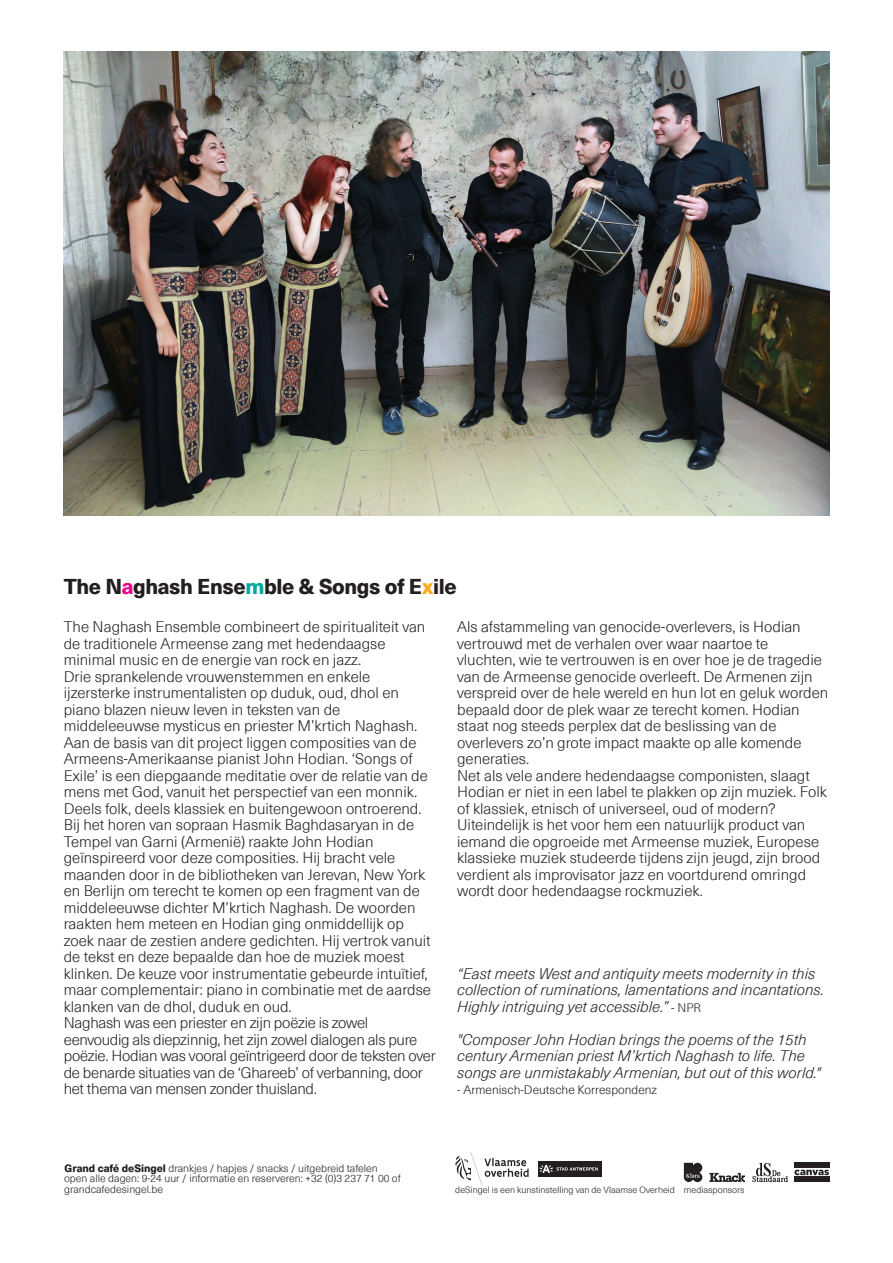
<style>
.page{position:relative;width:893px;height:1263px;background:#fff}
.page>*{position:absolute;margin:0;border:0;box-sizing:border-box;transform-origin:0 0}
.tussentitel{font:800 21px "Neue Haas Unica Pro";letter-spacing:-.02em;color:#231f20}
.colofon{font:300 15px/16.5px "Neue Haas Unica Pro";color:#231f20}
.colofon-2{font:italic 300 15px/16.5px "Neue Haas Unica Pro";color:#231f20}
.colofon-3{font:300 15px/16.5px "Neue Haas Unica Pro";letter-spacing:-.02em;color:#231f20}
.colofon-4{font:300 12px "Neue Haas Unica Pro";color:#231f20}
.colofon-5{font:300 10.5px/10.5px "Neue Haas Unica Pro";color:#231f20}
.t1{font:300 9px "Neue Haas Unica Pro";color:#231f20}
.s1{color:#ed028c}
.s2{color:#00a99d}
.s3{color:#faad19}
.s4{font-style:normal;font-size:12px}
.s5{font-weight:800}
</style>
<div class="page">
<div style="left:538px;top:1161px;width:63px;height:16px;background:#231f20"></div>
<svg style="left:539px;top:1165px;width:59px;height:8px"></svg>
<svg style="left:455px;top:1152px;width:74px;height:33px"></svg>
<svg style="left:684px;top:1163px;width:18px;height:19px"></svg>
<svg style="left:752px;top:1163px;width:36px;height:19px"></svg>
<svg style="left:709px;top:1173px;width:36px;height:10px"></svg>
<div style="left:794px;top:1163px;width:35px;height:5px;background:#231f20"></div>
<div style="left:794px;top:1177px;width:35px;height:5px;background:#231f20"></div>
<svg style="left:794px;top:1169px;width:35px;height:6px"></svg>
<img style="left:64px;top:51px;width:765px;height:464px">
<p class="tussentitel" style="left:64px;top:573px;width:394px">The N<span class="s1">a</span>ghash Ense<span class="s2">m</span>ble &amp; Songs of E<span class="s3">x</span>ile</p>
<p class="colofon" style="left:64px;top:619px;width:363px">The Naghash Ensemble combineert de spiritualiteit van de traditionele Armeense zang met hedendaagse minimal music en de energie van rock en jazz.<br>Drie sprankelende vrouwenstemmen en enkele ijzersterke instrumentalisten op duduk, oud, dhol en piano blazen nieuw leven in teksten van de middeleeuwse mysticus en priester M’krtich Naghash.</p>
<p class="colofon" style="left:64px;top:734px;width:366px">Aan de basis van dit project liggen composities van de Armeens-Amerikaanse pianist John Hodian. ‘Songs of Exile’ is een diepgaande meditatie over de relatie van de mens met God, vanuit het perspectief van een monnik.<br>Deels folk, deels klassiek en buitengewoon ontroerend.</p>
<p class="colofon" style="left:64px;top:817px;width:369px">Bij het horen van sopraan Hasmik Baghdasaryan in de Tempel van Garni (Armenië) raakte John Hodian geïnspireerd voor deze composities. Hij bracht vele maanden door in de bibliotheken van Jerevan, New York en Berlijn om terecht te komen op een fragment van de middeleeuwse dichter M’krtich Naghash. De woorden raakten hem meteen en Hodian ging onmiddellijk op zoek naar de zestien andere gedichten. Hij vertrok vanuit de tekst en deze bepaalde dan hoe de muziek moest klinken. De keuze voor instrumentatie gebeurde intuïtief, maar complementair: piano in combinatie met de aardse klanken van de dhol, duduk en oud.</p>
<p class="colofon-3" style="left:64px;top:1015px;width:374px">Naghash was een priester en zijn poëzie is zowel eenvoudig als diepzinnig, het zijn zowel dialogen als pure poëzie. Hodian was vooral geïntrigeerd door de teksten over de benarde situaties van de ‘Ghareeb’ of verbanning, door het thema van mensen zonder thuisland.</p>
<p class="colofon" style="left:457px;top:619px;width:373px">Als afstammeling van genocide-overlevers, is Hodian vertrouwd met de verhalen over waar naartoe te vluchten, wie te vertrouwen is en over hoe je de tragedie van de Armeense genocide overleeft. De Armenen zijn verspreid over de hele wereld en hun lot en geluk worden bepaald door de plek waar ze terecht komen. Hodian staat nog steeds perplex dat de beslissing van de overlevers zo’n grote impact maakte op alle komende generaties.</p>
<p class="colofon" style="left:457px;top:767px;width:371px">Net als vele andere hedendaagse componisten, slaagt Hodian er niet in een label te plakken op zijn muziek. Folk of klassiek, etnisch of universeel, oud of modern?<br>Uiteindelijk is het voor hem een natuurlijk product van iemand die opgroeide met Armeense muziek, Europese klassieke muziek studeerde tijdens zijn jeugd, zijn brood verdient als improvisator jazz en voortdurend omringd wordt door hedendaagse rockmuziek.</p>
<p class="colofon-2" style="left:457px;top:965px;width:368px">“East meets West and antiquity meets modernity in this collection of ruminations, lamentations and incantations.<br>Highly intriguing yet accessible.” <span class="s4">- NPR</span></p>
<p class="colofon-2" style="left:457px;top:1031px;width:365px">"Composer John Hodian brings the poems of the 15th century Armenian priest M’krtich Naghash to life. The songs are unmistakably Armenian, but out of this world."</p>
<p class="colofon-4" style="left:457px;top:1083px;width:202px">- Armenisch-Deutsche Korrespondenz</p>
<p class="colofon-5" style="left:64px;top:1163px;width:338px"><span class="s5">Grand café deSingel</span> drankjes / hapjes / snacks / uitgebreid tafelen open alle dagen: 9-24 uur / informatie en reserveren: +32 (0)3 237 71 00 of grandcafedesingel.be</p>
<p class="t1" style="left:455px;top:1185px;width:221px">deSingel is een kunstinstelling van de Vlaamse Overheid</p>
<p class="t1" style="left:684px;top:1185px;width:62px">mediasponsors</p>
</div>
